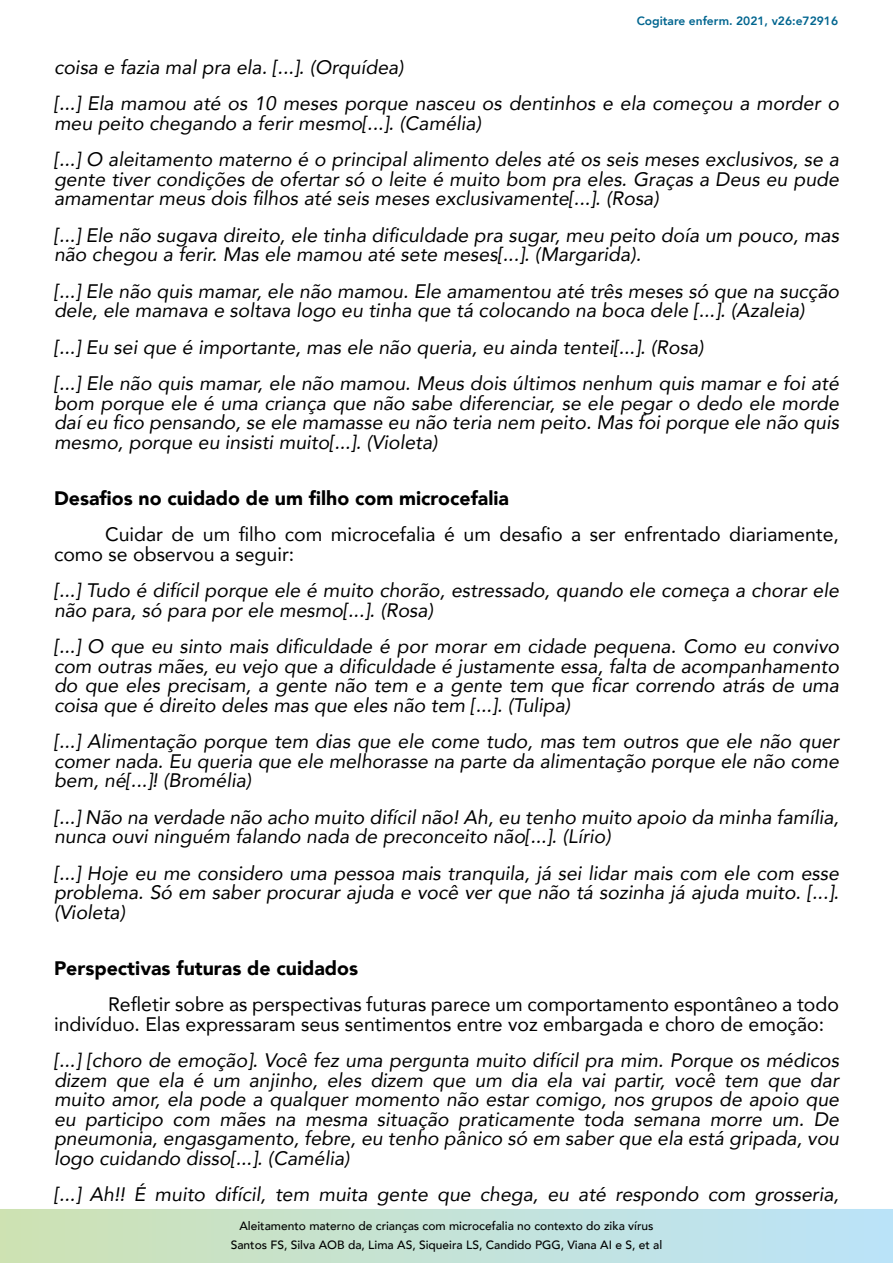
<style>
.page{position:relative;width:893px;height:1263px;background:#fff}
.page>*{position:absolute;margin:0;border:0;box-sizing:border-box;transform-origin:0 0}
.t1{font:italic 19.5px/19.5px "Avenir";color:#000}
.t2{font:19.5px/19.5px "Avenir";color:#000}
.t3{font:900 19.5px "Avenir";color:#000}
.t4{font:500 12px/18.6px "Avenir";color:#000;text-align:center}
.t5{font:800 12px "Avenir";color:#00658f}
</style>
<div class="page">
<svg style="left:0;top:1209px;width:893px;height:54px;background:#c4e2d6"></svg>
<p class="t5" style="left:637px;top:12px;width:203px">Cogitare enferm. 2021, v26:e72916</p>
<p class="t1" style="left:54px;top:48px;width:786px;line-height:36.5px">coisa e fazia mal pra ela. [...]. (Orquídea)<br>[...] Ela mamou até os 10 meses porque nasceu os dentinhos e ela começou a morder o</p>
<p class="t1" style="left:54px;top:104px;width:786px;line-height:36.5px">meu peito chegando a ferir mesmo[...]. (Camélia)<br>[...] O aleitamento materno é o principal alimento deles até os seis meses exclusivos, se a</p>
<p class="t1" style="left:54px;top:169px;width:786px">gente tiver condições de ofertar só o leite é muito bom pra eles. Graças a Deus eu pude amamentar meus dois filhos até seis meses exclusivamente[...]. (Rosa)</p>
<p class="t1" style="left:54px;top:225px;width:786px">[...] Ele não sugava direito, ele tinha dificuldade pra sugar, meu peito doía um pouco, mas não chegou a ferir. Mas ele mamou até sete meses[...]. (Margarida).</p>
<p class="t1" style="left:54px;top:281px;width:786px">[...] Ele não quis mamar, ele não mamou. Ele amamentou até três meses só que na sucção dele, ele mamava e soltava logo eu tinha que tá colocando na boca dele [...]. (Azaleia)</p>
<p class="t1" style="left:54px;top:328px;width:786px;line-height:36.5px">[...] Eu sei que é importante, mas ele não queria, eu ainda tentei[...]. (Rosa)<br>[...] Ele não quis mamar, ele não mamou. Meus dois últimos nenhum quis mamar e foi até</p>
<p class="t1" style="left:54px;top:393px;width:786px;text-align:justify">bom porque ele é uma criança que não sabe diferenciar, se ele pegar o dedo ele morde daí eu fico pensando, se ele mamasse eu não teria nem peito. Mas foi porque ele não quis mesmo, porque eu insisti muito[...]. (Violeta)</p>
<p class="t3" style="left:54px;top:481px;width:456px">Desafios no cuidado de um filho com microcefalia</p>
<p class="t2" style="left:54px;top:524px;width:786px;text-indent:51px">Cuidar de um filho com microcefalia é um desafio a ser enfrentado diariamente, como se observou a seguir:</p>
<p class="t1" style="left:54px;top:580px;width:786px">[...] Tudo é difícil porque ele é muito chorão, estressado, quando ele começa a chorar ele não para, só para por ele mesmo[...]. (Rosa)</p>
<p class="t1" style="left:54px;top:636px;width:786px;text-align:justify">[...] O que eu sinto mais dificuldade é por morar em cidade pequena. Como eu convivo com outras mães, eu vejo que a dificuldade é justamente essa, falta de acompanhamento do que eles precisam, a gente não tem e a gente tem que ficar correndo atrás de uma coisa que é direito deles mas que eles não tem [...]. (Tulipa)</p>
<p class="t1" style="left:54px;top:731px;width:786px;text-align:justify">[...] Alimentação porque tem dias que ele come tudo, mas tem outros que ele não quer comer nada. Eu queria que ele melhorasse na parte da alimentação porque ele não come bem, né[...]! (Bromélia)</p>
<p class="t1" style="left:54px;top:807px;width:786px">[...] Não na verdade não acho muito difícil não! Ah, eu tenho muito apoio da minha família, nunca ouvi ninguém falando nada de preconceito não[...]. (Lírio)</p>
<p class="t1" style="left:54px;top:863px;width:787px;text-align:justify">[...] Hoje eu me considero uma pessoa mais tranquila, já sei lidar mais com ele com esse problema. Só em saber procurar ajuda e você ver que não tá sozinha já ajuda muito. [...]. (Violeta)</p>
<p class="t3" style="left:54px;top:951px;width:306px">Perspectivas futuras de cuidados</p>
<p class="t2" style="left:54px;top:994px;width:786px;text-indent:54px">Refletir sobre as perspectivas futuras parece um comportamento espontâneo a todo indivíduo. Elas expressaram seus sentimentos entre voz embargada e choro de emoção:</p>
<p class="t1" style="left:54px;top:1050px;width:787px;text-align:justify">[...] [choro de emoção]. Você fez uma pergunta muito difícil pra mim. Porque os médicos dizem que ela é um anjinho, eles dizem que um dia ela vai partir, você tem que dar muito amor, ela pode a qualquer momento não estar comigo, nos grupos de apoio que eu participo com mães na mesma situação praticamente toda semana morre um. De pneumonia, engasgamento, febre, eu tenho pânico só em saber que ela está gripada, vou logo cuidando disso[...]. (Camélia)</p>
<p class="t1" style="left:54px;top:1184px;width:786px">[...] Ah!! É muito difícil, tem muita gente que chega, eu até respondo com grosseria,</p>
<p class="t4" style="left:231px;top:1216px;width:433px">Aleitamento materno de crianças com microcefalia no contexto do zika vírus<br>Santos FS, Silva AOB da, Lima AS, Siqueira LS, Candido PGG, Viana AI e S, et al</p>
</div>
